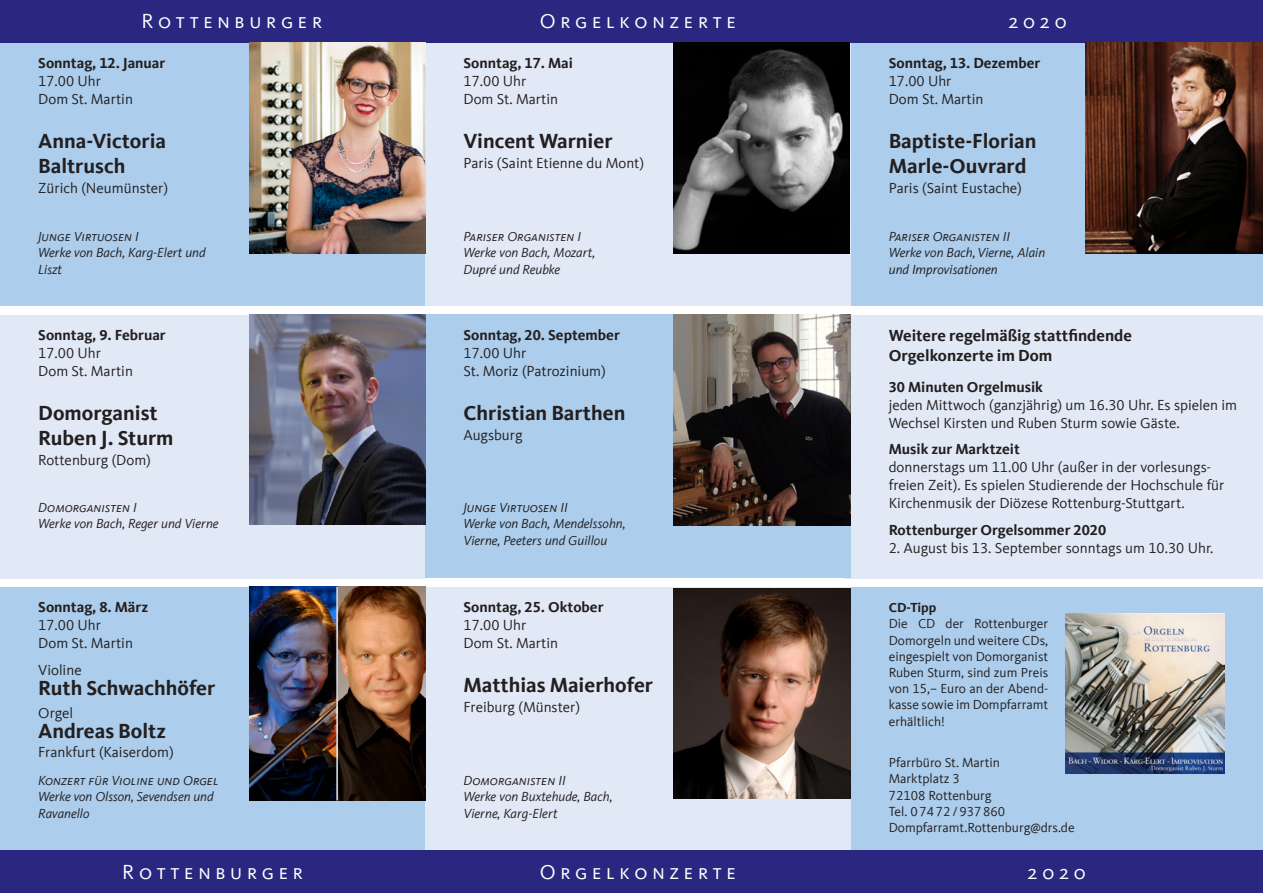
<style>
.page{position:relative;width:1263px;height:893px;background:#fff}
.page>*{position:absolute;margin:0;border:0;box-sizing:border-box;transform-origin:0 0}
.t1{font:700 21px/25.2px "Kievit Offc Pro";color:#231f20}
.t2{font:21px "Kievit Sc Offc Pro";color:#fff}
.t3{font:700 16.5px/19.8px "Kievit Offc Pro";color:#231f20}
.t4{font:15px/18px "Kievit Offc Pro";color:#231f20}
.t5{font:700 15px "Kievit Offc Pro";color:#231f20}
.t6{font:italic 13.5px/16.5px "Kievit Offc Pro";color:#231f20}
.t7{font:13.5px/16.2px "Kievit Offc Pro";color:#231f20}
.t8{font:italic 13.5px "Kievit Sc Offc Pro";color:#231f20}
.t9{font:700 13.5px "Kievit Offc Pro";color:#231f20}
</style>
<div class="page">
<div style="left:0;top:43px;width:425px;height:263px;background:#accdeb"></div>
<div style="left:0;top:587px;width:425px;height:263px;background:#accdeb"></div>
<div style="left:0;top:315px;width:425px;height:263px;background:#e1e9f6"></div>
<div style="left:844px;top:587px;width:419px;height:263px;background:#accdeb"></div>
<div style="left:844px;top:315px;width:419px;height:263px;background:#e1e9f6"></div>
<div style="left:844px;top:43px;width:419px;height:263px;background:#accdeb"></div>
<div style="left:425px;top:587px;width:425px;height:263px;background:#e1e9f6"></div>
<div style="left:425px;top:315px;width:425px;height:263px;background:#accdeb"></div>
<div style="left:425px;top:43px;width:425px;height:263px;background:#e1e9f6"></div>
<div style="left:850px;top:850px;width:413px;height:43px;background:#292780"></div>
<div style="left:425px;top:850px;width:425px;height:43px;background:#292780"></div>
<div style="left:0;top:850px;width:425px;height:43px;background:#292780"></div>
<div style="left:0;top:0;width:425px;height:43px;background:#292780"></div>
<div style="left:850px;top:0;width:413px;height:43px;background:#292780"></div>
<div style="left:425px;top:0;width:425px;height:43px;background:#292780"></div>
<img style="left:249px;top:43px;width:176px;height:210px">
<img style="left:673px;top:43px;width:177px;height:210px">
<img style="left:249px;top:587px;width:176px;height:213px">
<img style="left:673px;top:315px;width:177px;height:210px">
<img style="left:673px;top:588px;width:177px;height:211px">
<img style="left:249px;top:315px;width:176px;height:210px">
<img style="left:1086px;top:43px;width:177px;height:210px">
<hr style="left:336px;top:587px;width:2px;height:213px;background:#e1e9f6">
<img style="left:1065px;top:613px;width:160px;height:160px">
<h1 class="t2" style="left:141px;top:9px;width:182px">R o t t e n b u r g e r</h1>
<h1 class="t2" style="left:540px;top:9px;width:198px">O r g e l k o n z e r t e</h1>
<h1 class="t2" style="left:1008px;top:9px;width:60px">2 0 2 0</h1>
<p class="t5" style="left:38px;top:54px;width:129px">Sonntag, 12. Januar</p>
<p class="t4" style="left:38px;top:72px;width:96px">17.00 Uhr<br>Dom St. Martin</p>
<h1 class="t1" style="left:38px;top:128px;width:129px">Anna-Victoria<br>Baltrusch</h1>
<p class="t4" style="left:38px;top:179px;width:131px">Zürich (Neumünster)</p>
<p class="t8" style="left:38px;top:228px;width:102px">Junge Virtuosen I</p>
<p class="t6" style="left:38px;top:244px;width:169px">Werke von Bach, Karg-Elert und<br>Liszt</p>
<p class="t5" style="left:38px;top:326px;width:129px">Sonntag, 9. Februar</p>
<p class="t4" style="left:38px;top:344px;width:96px">17.00 Uhr<br>Dom St. Martin</p>
<h1 class="t1" style="left:38px;top:400px;width:137px">Domorganist<br>Ruben J. Sturm</h1>
<p class="t4" style="left:38px;top:451px;width:114px">Rottenburg (Dom)</p>
<p class="t8" style="left:38px;top:499px;width:100px">Domorganisten I</p>
<p class="t6" style="left:38px;top:515px;width:182px">Werke von Bach, Reger und Vierne</p>
<p class="t5" style="left:38px;top:598px;width:111px">Sonntag, 8. März</p>
<p class="t4" style="left:38px;top:616px;width:96px">17.00 Uhr<br>Dom St. Martin</p>
<p class="t4" style="left:38px;top:661px;width:45px">Violine</p>
<h1 class="t1" style="left:38px;top:675px;width:179px">Ruth Schwachhöfer</h1>
<p class="t4" style="left:38px;top:704px;width:36px">Orgel</p>
<h1 class="t1" style="left:38px;top:718px;width:129px">Andreas Boltz</h1>
<p class="t4" style="left:38px;top:743px;width:137px">Frankfurt (Kaiserdom)</p>
<p class="t8" style="left:38px;top:772px;width:182px">Konzert für Violine und Orgel</p>
<p class="t6" style="left:38px;top:788px;width:177px">Werke von Olsson, Sevendsen und<br>Ravanello</p>
<p class="t5" style="left:463px;top:54px;width:111px">Sonntag, 17. Mai</p>
<p class="t4" style="left:463px;top:72px;width:96px">17.00 Uhr<br>Dom St. Martin</p>
<h1 class="t1" style="left:463px;top:128px;width:151px">Vincent Warnier</h1>
<p class="t4" style="left:463px;top:154px;width:182px">Paris (Saint Etienne du Mont)</p>
<p class="t8" style="left:463px;top:228px;width:119px">Pariser Organisten I</p>
<p class="t6" style="left:463px;top:244px;width:133px">Werke von Bach, Mozart,<br>Dupré und Reubke</p>
<p class="t5" style="left:463px;top:326px;width:158px">Sonntag, 20. September</p>
<p class="t4" style="left:463px;top:344px;width:144px">17.00 Uhr<br>St. Moriz (Patrozinium)</p>
<h1 class="t1" style="left:463px;top:401px;width:163px">Christian Barthen</h1>
<p class="t4" style="left:463px;top:426px;width:61px">Augsburg</p>
<p class="t8" style="left:463px;top:499px;width:106px">Junge Virtuosen II</p>
<p class="t6" style="left:463px;top:515px;width:164px">Werke von Bach, Mendelssohn,<br>Vierne, Peeters und Guillou</p>
<p class="t5" style="left:463px;top:598px;width:142px">Sonntag, 25. Oktober</p>
<p class="t4" style="left:463px;top:616px;width:96px">17.00 Uhr<br>Dom St. Martin</p>
<h1 class="t1" style="left:463px;top:673px;width:191px">Matthias Maierhofer</h1>
<p class="t4" style="left:463px;top:698px;width:118px">Freiburg (Münster)</p>
<p class="t8" style="left:463px;top:772px;width:104px">Domorganisten II</p>
<p class="t6" style="left:463px;top:788px;width:151px">Werke von Buxtehude, Bach,<br>Vierne, Karg-Elert</p>
<p class="t5" style="left:889px;top:54px;width:153px">Sonntag, 13. Dezember</p>
<p class="t4" style="left:889px;top:72px;width:96px">17.00 Uhr<br>Dom St. Martin</p>
<h1 class="t1" style="left:889px;top:128px;width:149px">Baptiste-Florian<br>Marle-Ouvrard</h1>
<p class="t4" style="left:889px;top:179px;width:135px">Paris (Saint Eustache)</p>
<p class="t8" style="left:889px;top:228px;width:123px">Pariser Organisten II</p>
<p class="t6" style="left:889px;top:244px;width:158px">Werke von Bach,Vierne, Alain und Improvisationen</p>
<p class="t3" style="left:889px;top:326px;width:245px">Weitere regelmäßig stattfindende<br>Orgelkonzerte im Dom</p>
<p class="t5" style="left:889px;top:378px;width:156px">30 Minuten Orgelmusik</p>
<p class="t4" style="left:889px;top:396px;width:350px">jeden Mittwoch (ganzjährig) um 16.30 Uhr. Es spielen im<br>Wechsel Kirsten und Ruben Sturm sowie Gäste.</p>
<p class="t5" style="left:889px;top:440px;width:133px">Musik zur Marktzeit</p>
<p class="t4" style="left:889px;top:458px;width:337px">donnerstags um 11.00 Uhr (außer in der vorlesungs&shy;freien Zeit). Es spielen Studierende der Hochschule für<br>Kirchenmusik der Diözese Rottenburg-Stuttgart.</p>
<p class="t5" style="left:889px;top:521px;width:219px">Rottenburger Orgelsommer 2020</p>
<p class="t4" style="left:889px;top:539px;width:326px">2. August bis 13. September sonntags um 10.30 Uhr.</p>
<p class="t9" style="left:889px;top:600px;width:49px">CD-Tipp</p>
<p class="t7" style="left:889px;top:616px;width:161px;text-align:justify">Die CD der Rottenburger Domorgeln und weitere CDs, eingespielt von Domorganist Ruben Sturm, sind zum Preis von 15,– Euro an der Abend&shy;kasse sowie im Dompfarramt erhältlich!</p>
<p class="t7" style="left:889px;top:754px;width:187px">Pfarrbüro St. Martin<br>Marktplatz 3<br>72108 Rottenburg<br>Tel. 07472/937860<br>Dompfarramt.Rottenburg@drs.de</p>
<h1 class="t2" style="left:122px;top:859px;width:182px">R o t t e n b u r g e r</h1>
<h1 class="t2" style="left:540px;top:859px;width:198px">O r g e l k o n z e r t e</h1>
<h1 class="t2" style="left:1027px;top:859px;width:60px">2 0 2 0</h1>
</div>
